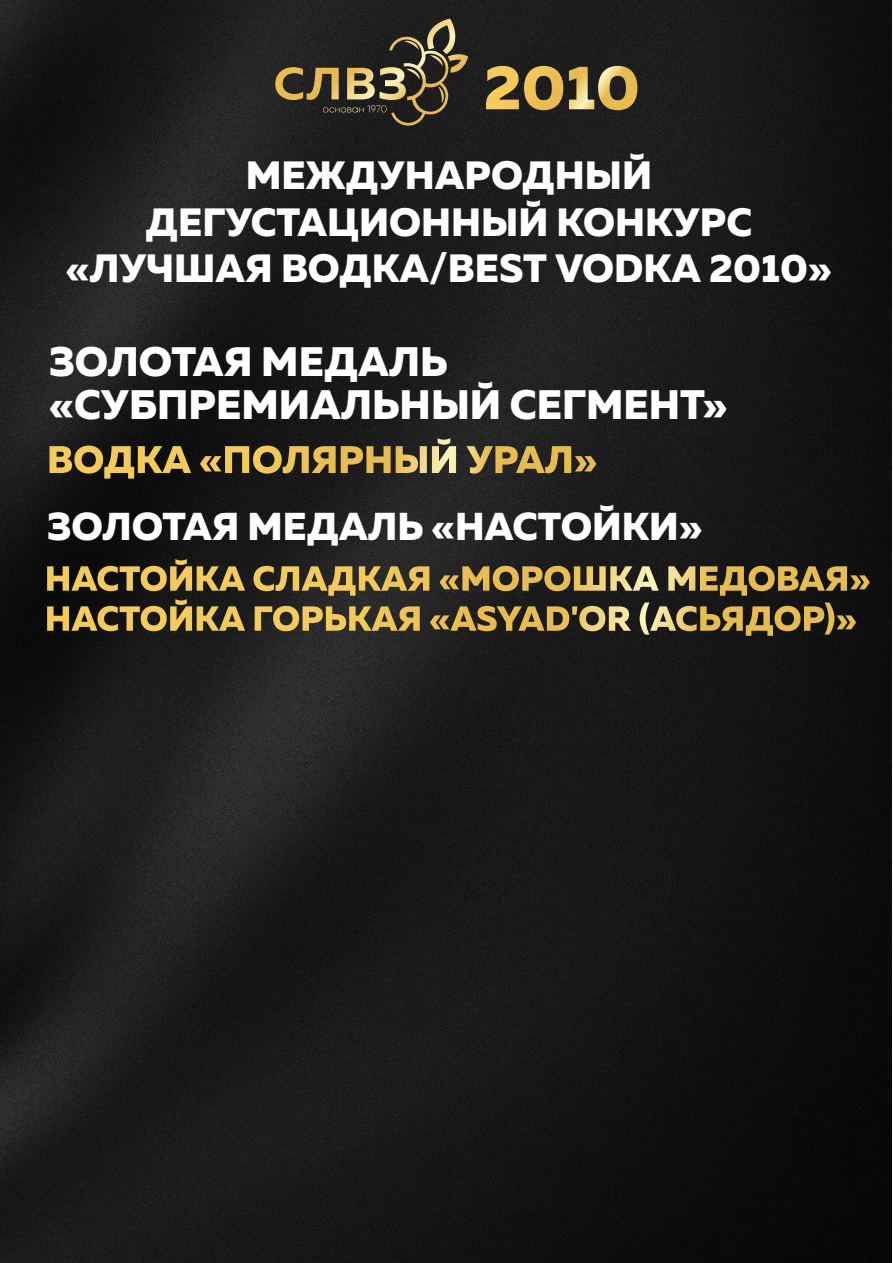
<style>
.page{position:relative;width:893px;height:1263px;background:#fff}
.page>*{position:absolute;margin:0;border:0;box-sizing:border-box;transform-origin:0 0}
.t1{font:800 41.1px/42.8px "Muller";color:#fff}
.t2{font:800 39.45px/47px "Muller";color:#fff;text-align:center}
.t3{font:800 38.85px "Muller";color:#fff}
</style>
<div class="page">
<img style="left:0;top:0;width:891px;height:1263px">
<svg style="left:484px;top:64px;width:154px;height:47px;background:#8b7742"></svg>
<svg style="left:48px;top:436px;width:549px;height:44px;background:#625431"></svg>
<svg style="left:275px;top:19px;width:193px;height:93px;background:#494231"></svg>
<svg style="left:46px;top:558px;width:824px;height:39px;background:#615330"></svg>
<svg style="left:46px;top:598px;width:810px;height:38px;background:#635632"></svg>
<p class="t2" style="left:66px;top:154px;width:767px">МЕЖДУНАРОДНЫЙ<br>ДЕГУСТАЦИОННЫЙ КОНКУРС «ЛУЧШАЯ ВОДКА/BEST VODKA 2010»</p>
<p class="t1" style="left:49px;top:343px;width:680px">ЗОЛОТАЯ МЕДАЛЬ «СУБПРЕМИАЛЬНЫЙ СЕГМЕНТ»</p>
<p class="t3" style="left:47px;top:510px;width:657px">ЗОЛОТАЯ МЕДАЛЬ «НАСТОЙКИ»</p>
</div>
